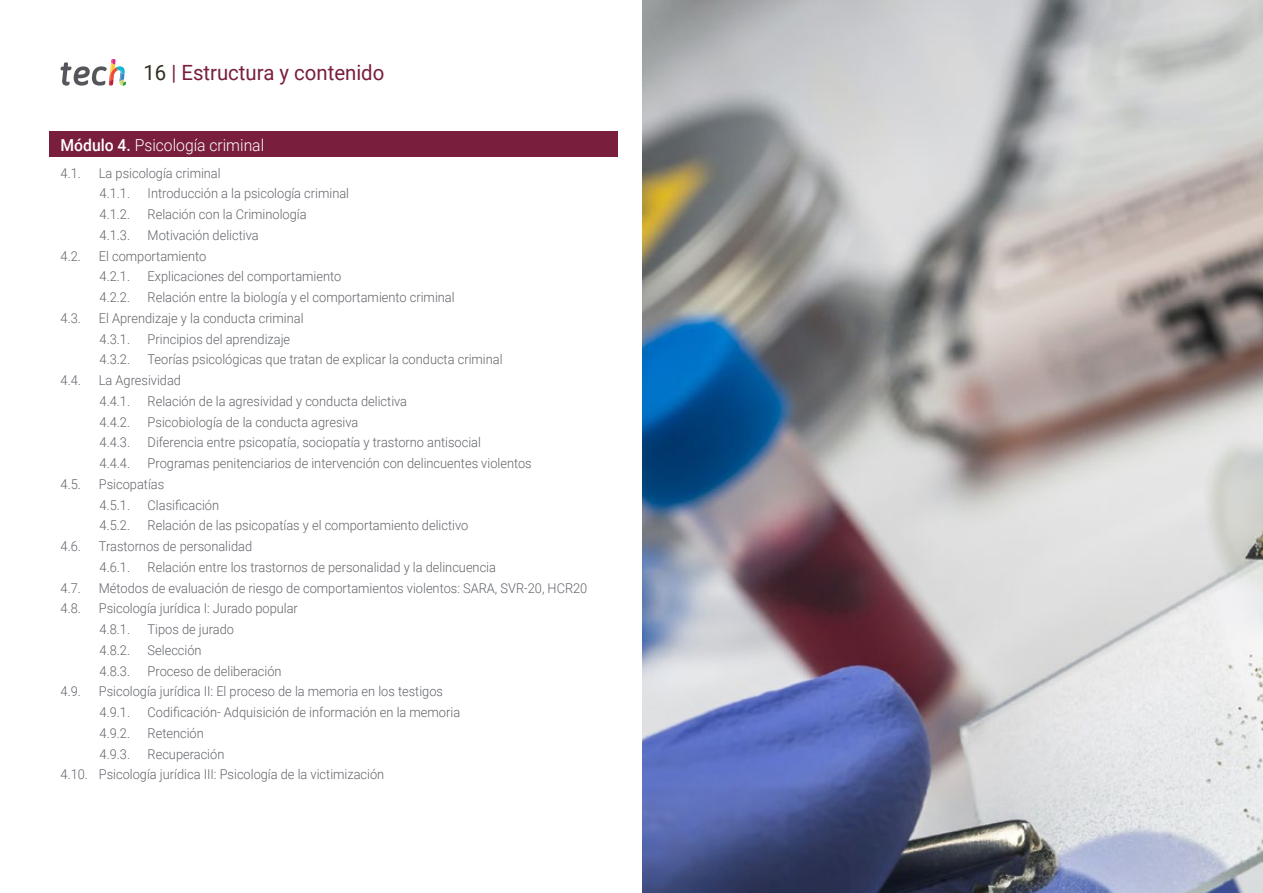
<style>
.page{position:relative;width:1263px;height:893px;background:#fff}
.page>*{position:absolute;margin:0;border:0;box-sizing:border-box;transform-origin:0 0}
.t1{font:21px "Roboto";color:#791e3c}
.t2{font:300 16.5px "Roboto";color:#fff;scale:.95 1}
.t3{font:300 13.5px/20.7px "Roboto";color:#61646a;scale:.95 1}
.s1{color:#312e20}
.s2{font-weight:500}
</style>
<div class="page">
<svg style="left:61px;top:59px;width:65px;height:27px"></svg>
<div style="left:50px;top:132px;width:568px;height:25px;background:#791e3c"></div>
<img style="left:642px;top:0;width:621px;height:893px">
<h1 class="t1" style="left:144px;top:57px;width:242px"><span class="s1">16</span> | Estructura y contenido</h1>
<p class="t2" style="left:61px;top:133px;width:216px"><span class="s2">Módulo 4.</span> Psicología criminal</p>
<p class="t3" style="left:61px;top:162px;width:23px">4.1.</p>
<p class="t3" style="left:99px;top:162px;width:130px">La psicología criminal<br>4.1.1.</p>
<p class="t3" style="left:148px;top:183px;width:214px">Introducción a la psicología criminal</p>
<p class="t3" style="left:100px;top:203px;width:34px">4.1.2.</p>
<p class="t3" style="left:148px;top:203px;width:169px">Relación con la Criminología</p>
<p class="t3" style="left:100px;top:224px;width:34px">4.1.3.</p>
<p class="t3" style="left:148px;top:224px;width:118px">Motivación delictiva</p>
<p class="t3" style="left:61px;top:245px;width:23px">4.2.</p>
<p class="t3" style="left:99px;top:245px;width:115px">El comportamiento<br>4.2.1.</p>
<p class="t3" style="left:148px;top:266px;width:205px">Explicaciones del comportamiento</p>
<p class="t3" style="left:100px;top:286px;width:34px">4.2.2.</p>
<p class="t3" style="left:148px;top:286px;width:325px">Relación entre la biología y el comportamiento criminal</p>
<p class="t3" style="left:61px;top:307px;width:23px">4.3.</p>
<p class="t3" style="left:99px;top:307px;width:217px">El Aprendizaje y la conducta criminal<br>4.3.1.</p>
<p class="t3" style="left:148px;top:328px;width:152px">Principios del aprendizaje</p>
<p class="t3" style="left:100px;top:349px;width:34px">4.3.2.</p>
<p class="t3" style="left:148px;top:349px;width:375px">Teorías psicológicas que tratan de explicar la conducta criminal</p>
<p class="t3" style="left:61px;top:369px;width:23px">4.4.</p>
<p class="t3" style="left:99px;top:369px;width:88px">La Agresividad<br>4.4.1.</p>
<p class="t3" style="left:148px;top:390px;width:275px">Relación de la agresividad y conducta delictiva</p>
<p class="t3" style="left:100px;top:411px;width:34px">4.4.2.</p>
<p class="t3" style="left:148px;top:411px;width:223px">Psicobiología de la conducta agresiva</p>
<p class="t3" style="left:100px;top:432px;width:34px">4.4.3.</p>
<p class="t3" style="left:148px;top:432px;width:352px">Diferencia entre psicopatía, sociopatía y trastorno antisocial</p>
<p class="t3" style="left:100px;top:452px;width:34px">4.4.4.</p>
<p class="t3" style="left:148px;top:452px;width:406px">Programas penitenciarios de intervención con delincuentes violentos</p>
<p class="t3" style="left:61px;top:473px;width:23px">4.5.</p>
<p class="t3" style="left:99px;top:473px;width:70px">Psicopatías<br>4.5.1.</p>
<p class="t3" style="left:148px;top:494px;width:77px">Clasificación</p>
<p class="t3" style="left:100px;top:515px;width:34px">4.5.2.</p>
<p class="t3" style="left:148px;top:515px;width:339px">Relación de las psicopatías y el comportamiento delictivo</p>
<p class="t3" style="left:61px;top:535px;width:23px">4.6.</p>
<p class="t3" style="left:99px;top:535px;width:163px">Trastornos de personalidad<br>4.6.1.</p>
<p class="t3" style="left:148px;top:556px;width:368px">Relación entre los trastornos de personalidad y la delincuencia</p>
<p class="t3" style="left:61px;top:577px;width:23px">4.7.</p>
<p class="t3" style="left:99px;top:577px;width:516px">Métodos de evaluación de riesgo de comportamientos violentos: SARA, SVR-20, HCR20</p>
<p class="t3" style="left:61px;top:598px;width:23px">4.8.</p>
<p class="t3" style="left:99px;top:598px;width:211px">Psicología jurídica I: Jurado popular<br>4.8.1.</p>
<p class="t3" style="left:148px;top:618px;width:93px">Tipos de jurado</p>
<p class="t3" style="left:100px;top:639px;width:34px">4.8.2.</p>
<p class="t3" style="left:148px;top:639px;width:58px">Selección</p>
<p class="t3" style="left:100px;top:660px;width:34px">4.8.3.</p>
<p class="t3" style="left:148px;top:660px;width:143px">Proceso de deliberación</p>
<p class="t3" style="left:61px;top:681px;width:23px">4.9.</p>
<p class="t3" style="left:99px;top:681px;width:364px">Psicología jurídica II: El proceso de la memoria en los testigos<br>4.9.1.</p>
<p class="t3" style="left:148px;top:701px;width:331px">Codificación- Adquisición de información en la memoria</p>
<p class="t3" style="left:100px;top:722px;width:34px">4.9.2.</p>
<p class="t3" style="left:148px;top:722px;width:61px">Retención</p>
<p class="t3" style="left:100px;top:743px;width:34px">4.9.3.</p>
<p class="t3" style="left:61px;top:743px;width:342px;text-indent:87px">Recuperación<br>4.10. Psicología jurídica III: Psicología de la victimización</p>
</div>
